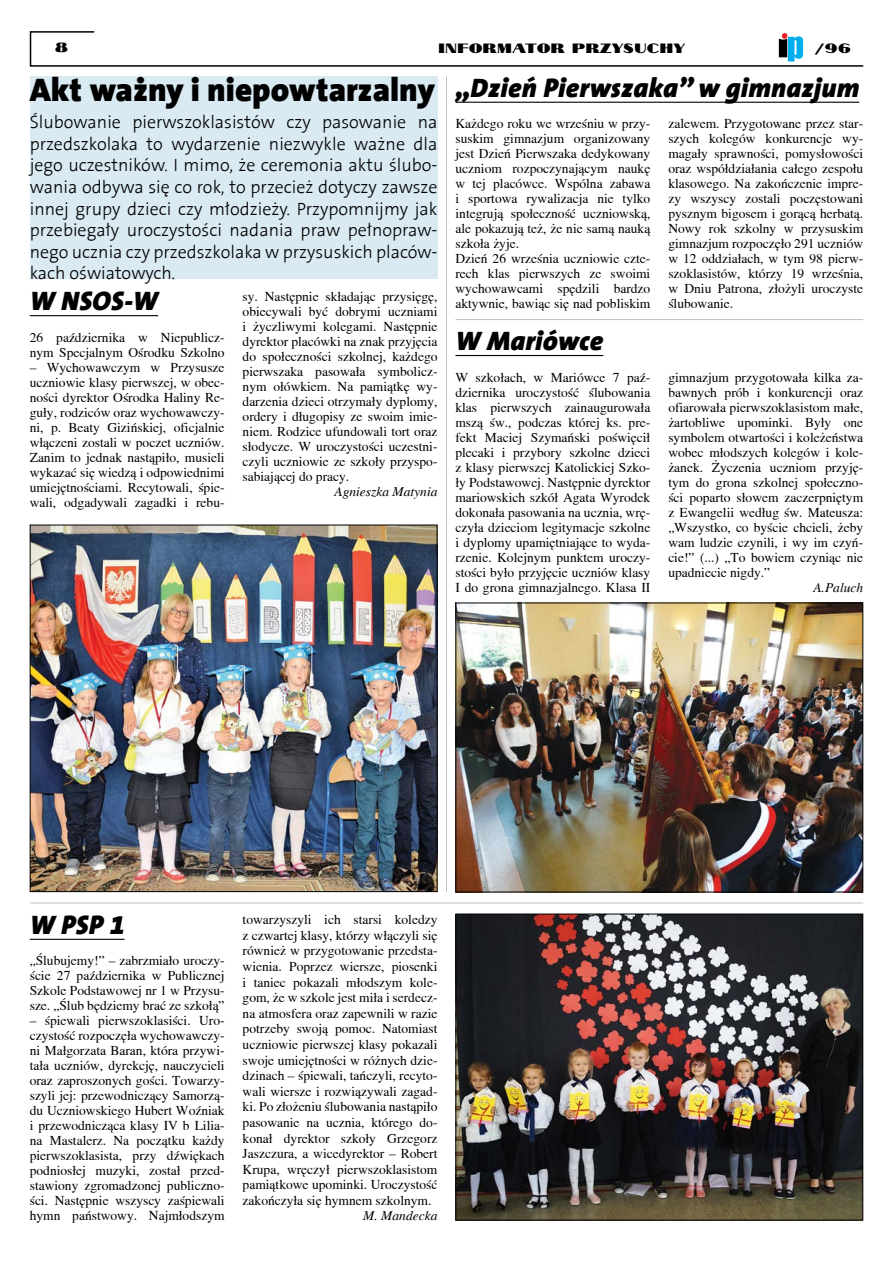
<style>
.page{position:relative;width:893px;height:1263px;background:#fff}
.page>*{position:absolute;margin:0;border:0;box-sizing:border-box;transform-origin:0 0}
.t1{font:900 33px "The Sans CEB9";color:#000}
.t2{font:italic 900 27px "The Sans CEB9";letter-spacing:.01em;color:#000}
.t3{font:300 18px/21.6px "The Sans CEB3";color:#000;text-align:justify}
.t4{font:13.5px/15px "Toronto";color:#000;text-align:justify}
.t5{font:italic 13.5px "Toronto";color:#000}
.t6{font:13.5px "Cyklop";color:#000}
</style>
<div class="page">
<div style="left:30px;top:77px;width:407px;height:202px;background:#daeaf2"></div>
<svg style="left:29px;top:31px;width:835px;height:36px"></svg>
<hr style="left:30px;top:903px;width:833px;height:1px;background:#bcbec0">
<hr style="left:455px;top:319px;width:408px;height:1px;background:#bcbec0">
<hr style="left:446px;top:77px;width:1px;height:815px;background:#bcbec0">
<hr style="left:455px;top:102px;width:404px;height:1px;background:#000">
<hr style="left:30px;top:939px;width:95px;height:1px;background:#000">
<hr style="left:30px;top:315px;width:128px;height:1px;background:#000">
<hr style="left:455px;top:355px;width:148px;height:1px;background:#000">
<img style="left:457px;top:605px;width:404px;height:285px">
<div style="left:455px;top:603px;width:408px;height:289px;border:1px solid #000"></div>
<img style="left:32px;top:527px;width:403px;height:363px">
<div style="left:30px;top:525px;width:407px;height:367px;border:1px solid #000"></div>
<img style="left:457px;top:916px;width:404px;height:302px">
<div style="left:455px;top:914px;width:408px;height:306px;border:1px solid #000"></div>
<p class="t6" style="left:55px;top:37px;width:15px">8</p>
<p class="t6" style="left:438px;top:37px;width:249px">INFORMATOR PRZYSUCHY</p>
<p class="t6" style="left:815px;top:37px;width:38px">/96</p>
<h1 class="t1" style="left:30px;top:70px;width:407px">Akt ważny i niepowtarzalny</h1>
<p class="t3" style="left:30px;top:112px;width:409px">Ślubowanie pierwszoklasistów czy pasowanie na przedszkolaka to wydarzenie niezwykle ważne dla jego uczestników. I mimo, że ceremonia aktu ślubo&shy;wania odbywa się co rok, to przecież dotyczy zawsze innej grupy dzieci czy młodzieży. Przypomnijmy jak przebiegały uroczystości nadania praw pełnopraw&shy;nego ucznia czy przedszkolaka w przysuskich placów&shy;kach oświatowych.</p>
<h2 class="t2" style="left:455px;top:71px;width:405px">„Dzień Pierwszaka” w gimnazjum</h2>
<p class="t4" style="left:455px;top:116px;width:196px;text-align:left">Każdego roku we wrześniu w przy&shy;suskim gimnazjum organizowany jest Dzień Pierwszaka dedykowany uczniom rozpoczynającym naukę w tej placówce. Wspólna zabawa i sportowa rywalizacja nie tylko integrują społeczność uczniowską, ale pokazują też, że nie samą nauką szkoła żyje.<br>Dzień 26 września uczniowie czte&shy;rech klas pierwszych ze swoimi wychowawcami spędzili bardzo aktywnie, bawiąc się nad pobliskim</p>
<p class="t4" style="left:668px;top:116px;width:196px">zalewem. Przygotowane przez star&shy;szych kolegów konkurencje wy&shy;magały sprawności, pomysłowości oraz współdziałania całego zespołu klasowego. Na zakończenie impre&shy;zy wszyscy zostali poczęstowani pysznym bigosem i gorącą herbatą.<br>Nowy rok szkolny w przysuskim gimnazjum rozpoczęło 291 uczniów w 12 oddziałach, w tym 98 pierw&shy;szoklasistów, którzy 19 września, w Dniu Patrona, złożyli uroczyste ślubowanie.</p>
<p class="t4" style="left:243px;top:288px;width:196px">sy. Następnie składając przysięgę, obiecywali być dobrymi uczniami i życzliwymi kolegami. Następnie dyrektor placówki na znak przyjęcia do społeczności szkolnej, każdego pierwszaka pasowała symbolicz&shy;nym ołówkiem. Na pamiątkę wy&shy;darzenia dzieci otrzymały dyplomy, ordery i długopisy ze swoim imie&shy;niem. Rodzice ufundowali tort oraz słodycze. W uroczystości uczestni&shy;czyli uczniowie ze szkoły przyspo&shy;sabiającej do pracy.</p>
<p class="t5" style="left:334px;top:484px;width:105px">Agnieszka Matynia</p>
<h2 class="t2" style="left:30px;top:285px;width:130px">W NSOS-W</h2>
<h2 class="t2" style="left:455px;top:325px;width:149px">W Mariówce</h2>
<p class="t4" style="left:30px;top:330px;width:196px">26 października w Niepublicz&shy;nym Specjalnym Ośrodku Szkolno</p>
<p class="t4" style="left:30px;top:360px;width:196px">– Wychowawczym w Przysusze uczniowie klasy pierwszej, w obec&shy;ności dyrektor Ośrodka Haliny Re&shy;guły, rodziców oraz wychowawczy&shy;ni, p. Beaty Gizińskiej, oficjalnie włączeni zostali w poczet uczniów.<br>Zanim to jednak nastąpiło, musieli wykazać się wiedzą i odpowiednimi umiejętnościami. Recytowali, śpie&shy;wali, odgadywali zagadki i rebu-</p>
<p class="t4" style="left:455px;top:369px;width:196px">W szkołach, w Mariówce 7 paź&shy;dziernika uroczystość ślubowania klas pierwszych zainaugurowała mszą św., podczas której ks. pre&shy;fekt Maciej Szymański poświęcił plecaki i przybory szkolne dzieci z klasy pierwszej Katolickiej Szko&shy;ły Podstawowej. Następnie dyrektor mariowskich szkół Agata Wyrodek dokonała pasowania na ucznia, wrę&shy;czyła dzieciom legitymacje szkolne i dyplomy upamiętniające to wyda&shy;rzenie. Kolejnym punktem uroczy&shy;stości było przyjęcie uczniów klasy I do grona gimnazjalnego. Klasa II</p>
<p class="t4" style="left:668px;top:369px;width:196px">gimnazjum przygotowała kilka za&shy;bawnych prób i konkurencji oraz ofiarowała pierwszoklasistom małe, żartobliwe upominki. Były one symbolem otwartości i koleżeństwa wobec młodszych kolegów i kole&shy;żanek. Życzenia uczniom przyję&shy;tym do grona szkolnej społeczno&shy;ści poparto słowem zaczerpniętym z Ewangelii według św. Mateusza: „Wszystko, co byście chcieli, żeby wam ludzie czynili, i wy im czyń&shy;cie!” (...) „To bowiem czyniąc nie upadniecie nigdy.”</p>
<p class="t5" style="left:813px;top:580px;width:51px">A.Paluch</p>
<h2 class="t2" style="left:30px;top:908px;width:96px">W PSP 1</h2>
<p class="t4" style="left:30px;top:953px;width:196px">„Ślubujemy!” – zabrzmiało uroczy&shy;ście 27 października w Publicznej Szkole Podstawowej nr 1 w Przysu&shy;sze. „Ślub będziemy brać ze szkołą”</p>
<p class="t4" style="left:30px;top:1013px;width:196px">– śpiewali pierwszoklasiści. Uro&shy;czystość rozpoczęła wychowawczy&shy;ni Małgorzata Baran, która przywi&shy;tała uczniów, dyrekcję, nauczycieli oraz zaproszonych gości. Towarzy&shy;szyli jej: przewodniczący Samorzą&shy;du Uczniowskiego Hubert Woźniak i przewodnicząca klasy IV b Lilia&shy;na Mastalerz. Na początku każdy pierwszoklasista, przy dźwiękach podniosłej muzyki, został przed&shy;stawiony zgromadzonej publiczno&shy;ści. Następnie wszyscy zaśpiewali hymn państwowy. Najmłodszym</p>
<p class="t4" style="left:243px;top:912px;width:196px;line-height:15.6px">towarzyszyli ich starsi koledzy z czwartej klasy, którzy włączyli się również w przygotowanie przedsta&shy;wienia. Poprzez wiersze, piosenki i taniec pokazali młodszym kole&shy;gom, że w szkole jest miła i serdecz&shy;na atmosfera oraz zapewnili w razie potrzeby swoją pomoc. Natomiast uczniowie pierwszej klasy pokazali swoje umiejętności w różnych dzie&shy;dzinach – śpiewali, tańczyli, recyto&shy;wali wiersze i rozwiązywali zagad&shy;ki. Po złożeniu ślubowania nastąpiło pasowanie na ucznia, którego do&shy;konał dyrektor szkoły Grzegorz Jaszczura, a wicedyrektor – Robert Krupa, wręczył pierwszoklasistom pamiątkowe upominki. Uroczystość zakończyła się hymnem szkolnym.</p>
<p class="t5" style="left:363px;top:1208px;width:76px">M. Mandecka</p>
</div>
